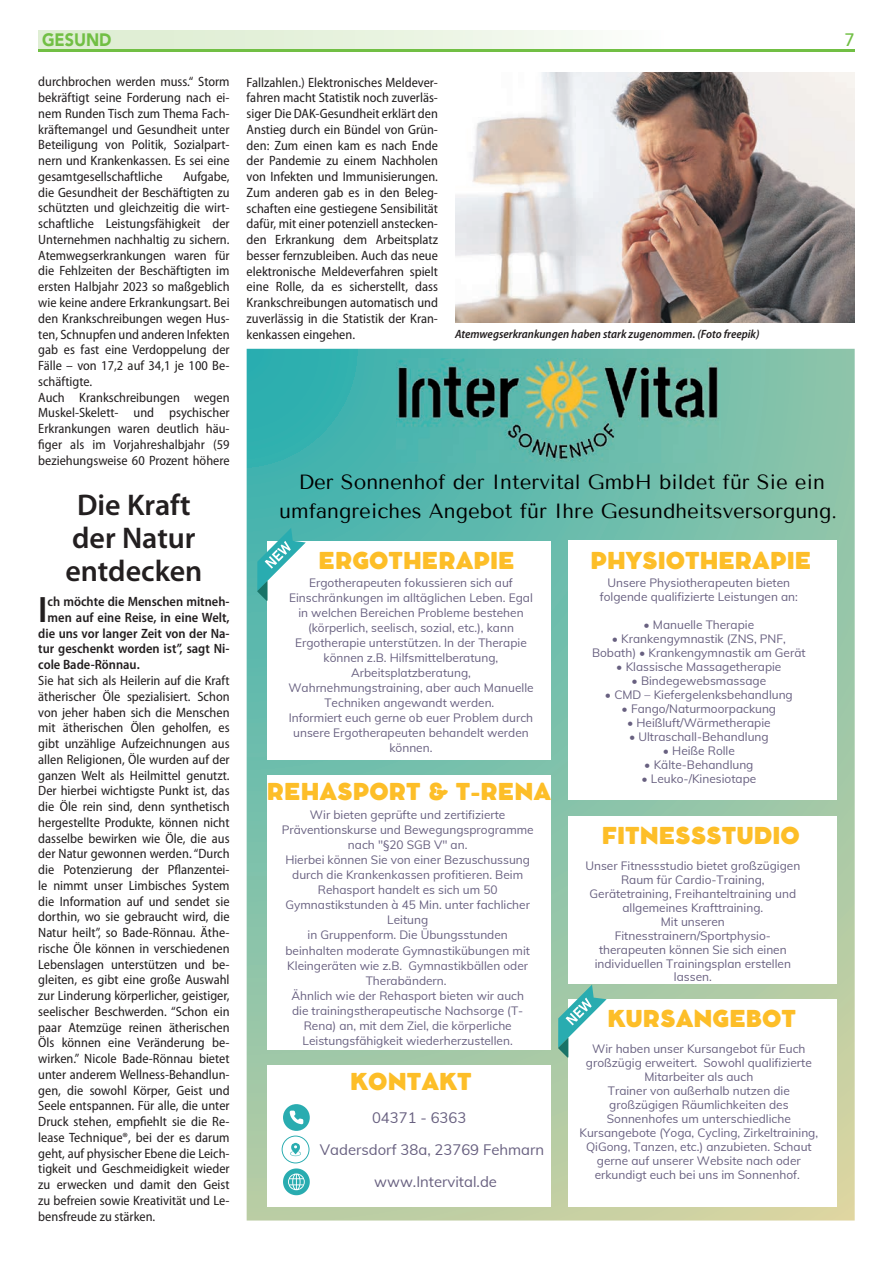
<style>
.page{position:relative;width:893px;height:1263px;background:#fff}
.page>*{position:absolute;margin:0;border:0;box-sizing:border-box;transform-origin:0 0}
.t1{font:600 semi-condensed 36.9px "Myriad Pro";color:#231f20}
.t2{font:600 30px/33px "Myriad Pro";color:#231f20;text-align:center}
.t3{font:800 23.1px "Cocomat Pro";color:#fdbe28}
.t4{font:20.55px/28.7px "Tenor Sans";color:#000;text-align:center}
.t5{font:900 18px "Avenir";color:#71bf44;scale:.9 1}
.t6{font:500 18px "Avenir";color:#71bf44}
.t7{font:14.85px "Muli";color:#686080}
.t8{font:semi-condensed 13.5px/15.8px "Myriad Pro";color:#231f20;text-align:justify}
.t9{font:600 semi-condensed 13.5px "Myriad Pro";color:#231f20}
.t10{font:italic 600 semi-condensed 12px "Myriad Pro";color:#231f20}
.t11{font:11.85px/15px "Muli";color:#686080;text-align:center}
</style>
<div class="page">
<div style="left:38px;top:31px;width:625px;height:20px;background:linear-gradient(to right,#daebcd,#f9fcf7)"></div>
<hr style="left:38px;top:49px;width:817px;height:3px;background:#71bf44">
<svg style="left:247px;top:349px;width:608px;height:871px;background:#7cc0ab"></svg>
<div style="left:267px;top:541px;width:284px;height:219px;background:#fff"></div>
<div style="left:568px;top:541px;width:269px;height:259px;background:#fff"></div>
<div style="left:267px;top:775px;width:284px;height:275px;background:#fff"></div>
<div style="left:568px;top:816px;width:269px;height:167px;background:#fff"></div>
<div style="left:267px;top:1065px;width:284px;height:141px;background:#fff"></div>
<div style="left:568px;top:999px;width:269px;height:207px;background:#fff"></div>
<img style="left:396px;top:358px;width:324px;height:104px">
<svg style="left:282px;top:1104px;width:28px;height:91px"></svg>
<svg style="left:558px;top:984px;width:49px;height:73px"></svg>
<svg style="left:257px;top:528px;width:49px;height:73px"></svg>
<img style="left:455px;top:73px;width:400px;height:250px">
<p class="t5" style="left:42px;top:25px;width:79px">GESUND</p>
<p class="t6" style="left:845px;top:24px;width:12px">7</p>
<p class="t8" style="left:38px;top:74px;width:193px">durchbrochen werden muss.“ Storm bekräftigt seine Forderung nach ei&shy;nem Runden Tisch zum Thema Fach&shy;kräftemangel und Gesundheit unter Beteiligung von Politik, Sozialpart&shy;nern und Krankenkassen. Es sei eine gesamtgesellschaftliche</p>
<p class="t8" style="left:38px;top:169px;width:193px;text-align:left;text-indent:145px">Aufgabe, die Gesundheit der Beschäftigten zu schützten und gleichzeitig die wirt&shy;schaftliche Leistungsfähigkeit der<br>Unternehmen nachhaltig zu sichern.<br>Atemwegserkrankungen waren für die Fehlzeiten der Beschäftigten im ersten Halbjahr 2023 so maßgeblich wie keine andere Erkrankungsart. Bei den Krankschreibungen wegen Hus&shy;ten, Schnupfen und anderen Infekten gab es fast eine Verdoppelung der<br>Fälle – von 17,2 auf 34,1 je 100 Be&shy;schäftigte.<br>Auch Krankschreibungen wegen<br>Muskel-Skelett- und psychischer<br>Erkrankungen waren deutlich häu&shy;figer als im Vorjahreshalbjahr (59 beziehungsweise 60 Prozent höhere</p>
<p class="t2" style="left:65px;top:489px;width:138px">Die Kraft der Natur entdecken</p>
<p class="t1" style="left:38px;top:589px;width:11px">I</p>
<p class="t9" style="left:48px;top:594px;width:183px">ch möchte die Menschen mitneh-</p>
<p class="t9" style="left:48px;top:610px;width:184px">men auf eine Reise, in eine Welt,</p>
<p class="t9" style="left:38px;top:626px;width:193px">die uns vor langer Zeit von der Na-</p>
<p class="t9" style="left:38px;top:641px;width:193px">tur geschenkt worden ist”, sagt Ni-</p>
<p class="t9" style="left:38px;top:657px;width:103px">cole Bade-Rönnau.</p>
<p class="t8" style="left:38px;top:673px;width:193px">Sie hat sich als Heilerin auf die Kraft</p>
<p class="t8" style="left:38px;top:689px;width:193px">ätherischer Öle spezialisiert. Schon</p>
<p class="t8" style="left:38px;top:704px;width:193px">von jeher haben sich die Menschen</p>
<p class="t8" style="left:38px;top:720px;width:193px">mit ätherischen Ölen geholfen, es</p>
<p class="t8" style="left:38px;top:736px;width:193px">gibt unzählige Aufzeichnungen aus</p>
<p class="t8" style="left:38px;top:752px;width:193px">allen Religionen, Öle wurden auf der</p>
<p class="t8" style="left:38px;top:767px;width:193px">ganzen Welt als Heilmittel genutzt.</p>
<p class="t8" style="left:38px;top:783px;width:193px">Der hierbei wichtigste Punkt ist, das</p>
<p class="t8" style="left:38px;top:799px;width:193px">die Öle rein sind, denn synthetisch</p>
<p class="t8" style="left:38px;top:815px;width:193px">hergestellte Produkte, können nicht</p>
<p class="t8" style="left:38px;top:830px;width:193px">dasselbe bewirken wie Öle, die aus</p>
<p class="t8" style="left:38px;top:846px;width:193px">der Natur gewonnen werden. “Durch</p>
<p class="t8" style="left:38px;top:862px;width:193px">die Potenzierung der Pflanzentei-</p>
<p class="t8" style="left:38px;top:878px;width:193px">le nimmt unser Limbisches System</p>
<p class="t8" style="left:38px;top:893px;width:193px">die Information auf und sendet sie</p>
<p class="t8" style="left:38px;top:909px;width:193px">dorthin, wo sie gebraucht wird, die</p>
<p class="t8" style="left:38px;top:925px;width:193px">Natur heilt”, so Bade-Rönnau. Äthe-</p>
<p class="t8" style="left:38px;top:941px;width:193px">rische Öle können in verschiedenen</p>
<p class="t8" style="left:38px;top:956px;width:193px">Lebenslagen unterstützen und be-</p>
<p class="t8" style="left:38px;top:972px;width:193px">gleiten, es gibt eine große Auswahl</p>
<p class="t8" style="left:38px;top:988px;width:193px">zur Linderung körperlicher, geistiger,</p>
<p class="t8" style="left:38px;top:1004px;width:193px">seelischer Beschwerden. “Schon ein</p>
<p class="t8" style="left:38px;top:1019px;width:193px">paar Atemzüge reinen ätherischen</p>
<p class="t8" style="left:38px;top:1035px;width:193px">Öls können eine Veränderung be-</p>
<p class="t8" style="left:38px;top:1051px;width:193px">wirken.” Nicole Bade-Rönnau bietet</p>
<p class="t8" style="left:38px;top:1067px;width:193px">unter anderem Wellness-Behandlun-</p>
<p class="t8" style="left:38px;top:1082px;width:193px">gen, die sowohl Körper, Geist und</p>
<p class="t8" style="left:38px;top:1098px;width:193px">Seele entspannen. Für alle, die unter</p>
<p class="t8" style="left:38px;top:1114px;width:193px">Druck stehen, empfiehlt sie die Re-</p>
<p class="t8" style="left:38px;top:1130px;width:193px">lease Technique®, bei der es darum</p>
<p class="t8" style="left:38px;top:1145px;width:193px">geht, auf physischer Ebene die Leich-</p>
<p class="t8" style="left:38px;top:1161px;width:193px">tigkeit und Geschmeidigkeit wieder</p>
<p class="t8" style="left:38px;top:1177px;width:193px">zu erwecken und damit den Geist</p>
<p class="t8" style="left:38px;top:1193px;width:193px">zu befreien sowie Kreativität und Le-</p>
<p class="t8" style="left:38px;top:1208px;width:119px">bensfreude zu stärken.</p>
<p class="t8" style="left:247px;top:74px;width:193px">Fallzahlen.) Elektronisches Meldever&shy;fahren macht Statistik noch zuverläs&shy;siger Die DAK-Gesundheit erklärt den Anstieg durch ein Bündel von Grün&shy;den: Zum einen kam es nach Ende der Pandemie zu einem Nachholen von Infekten und Immunisierungen.<br>Zum anderen gab es in den Beleg&shy;schaften eine gestiegene Sensibilität dafür, mit einer potenziell anstecken&shy;den Erkrankung dem Arbeitsplatz besser fernzubleiben. Auch das neue elektronische Meldeverfahren spielt eine Rolle, da es sicherstellt, dass Krankschreibungen automatisch und zuverlässig in die Statistik der Kran&shy;kenkassen eingehen.</p>
<p class="t10" style="left:455px;top:328px;width:306px">Atemwegserkrankungen haben stark zugenommen. (Foto freepik)</p>
<p class="t4" style="left:279px;top:468px;width:559px">Der Sonnenhof der Intervital GmbH bildet für Sie ein umfangreiches Angebot für Ihre Gesundheitsversorgung.</p>
<p class="t3" style="left:319px;top:544px;width:197px">ERGOTHERAPIE</p>
<p class="t11" style="left:288px;top:574px;width:247px">Ergotherapeuten fokussieren sich auf Einschränkungen im alltäglichen Leben. Egal in welchen Bereichen Probleme bestehen (körperlich, seelisch, sozial, etc.), kann Ergotherapie unterstützen. In der Therapie können z.B. Hilfsmittelberatung, Arbeitsplatzberatung, Wahrnehmungstraining, aber auch Manuelle Techniken angewandt werden.<br>Informiert euch gerne ob euer Problem durch unsere Ergotherapeuten behandelt werden können.</p>
<p class="t3" style="left:267px;top:776px;width:286px">REHASPORT &amp; T-RENA</p>
<p class="t11" style="left:282px;top:807px;width:254px">Wir bieten geprüfte und zertifizierte Präventionskurse und Bewegungsprogramme nach "§20 SGB V" an.<br>Hierbei können Sie von einer Bezuschussung durch die Krankenkassen profitieren. Beim Rehasport handelt es sich um 50<br>Gymnastikstunden à 45 Min. unter fachlicher Leitung<br>in Gruppenform. Die Übungsstunden beinhalten moderate Gymnastikübungen mit Kleingeräten wie z.B. Gymnastikbällen oder Therabändern.<br>Ähnlich wie der Rehasport bieten wir auch die trainingstherapeutische Nachsorge (T-Rena) an, mit dem Ziel, die körperliche Leistungsfähigkeit wiederherzustellen.</p>
<p class="t3" style="left:350px;top:1066px;width:123px">KONTAKT</p>
<p class="t7" style="left:372px;top:1106px;width:96px">04371 - 6363</p>
<p class="t7" style="left:320px;top:1139px;width:226px">Vadersdorf 38a, 23769 Fehmarn</p>
<p class="t7" style="left:374px;top:1171px;width:124px">www.Intervital.de</p>
<p class="t3" style="left:590px;top:544px;width:222px">PHYSIOTHERAPIE</p>
<p class="t11" style="left:600px;top:576px;width:200px;line-height:14px">Unsere Physiotherapeuten bieten folgende qualifizierte Leistungen an:</p>
<p class="t11" style="left:644px;top:617px;width:112px">• Manuelle Therapie</p>
<p class="t11" style="left:592px;top:631px;width:215px;line-height:14px">• Krankengymnastik (ZNS, PNF,<br>Bobath) • Krankengymnastik am Gerät</p>
<p class="t11" style="left:616px;top:659px;width:167px">• Klassische Massagetherapie</p>
<p class="t11" style="left:632px;top:673px;width:136px">• Bindegewebsmassage</p>
<p class="t11" style="left:605px;top:686px;width:189px">• CMD – Kiefergelenksbehandlung</p>
<p class="t11" style="left:622px;top:700px;width:156px">• Fango/Naturmoorpackung</p>
<p class="t11" style="left:627px;top:714px;width:145px">• Heißluft/Wärmetherapie</p>
<p class="t11" style="left:629px;top:728px;width:141px">• Ultraschall-Behandlung</p>
<p class="t11" style="left:663px;top:742px;width:74px">• Heiße Rolle</p>
<p class="t11" style="left:644px;top:756px;width:111px">• Kälte-Behandlung</p>
<p class="t11" style="left:641px;top:770px;width:116px">• Leuko-/Kinesiotape</p>
<p class="t3" style="left:602px;top:819px;width:199px">FITNESSSTUDIO</p>
<p class="t11" style="left:585px;top:858px;width:216px;line-height:14px">Unser Fitnessstudio bietet großzügigen<br>Raum für Cardio-Training,<br>Gerätetraining, Freihanteltraining und allgemeines Krafttraining.<br>Mit unseren<br>Fitnesstrainern/Sportphysio&shy;therapeuten können Sie sich einen individuellen Trainingsplan erstellen lassen.</p>
<p class="t3" style="left:607px;top:1003px;width:190px">KURSANGEBOT</p>
<p class="t11" style="left:579px;top:1041px;width:240px;line-height:14px">Wir haben unser Kursangebot für Euch großzügig erweitert. Sowohl qualifizierte Mitarbeiter als auch<br>Trainer von außerhalb nutzen die großzügigen Räumlichkeiten des Sonnenhofes um unterschiedliche Kursangebote (Yoga, Cycling, Zirkeltraining, QiGong, Tanzen, etc.) anzubieten. Schaut gerne auf unserer Website nach oder erkundigt euch bei uns im Sonnenhof.</p>
</div>
